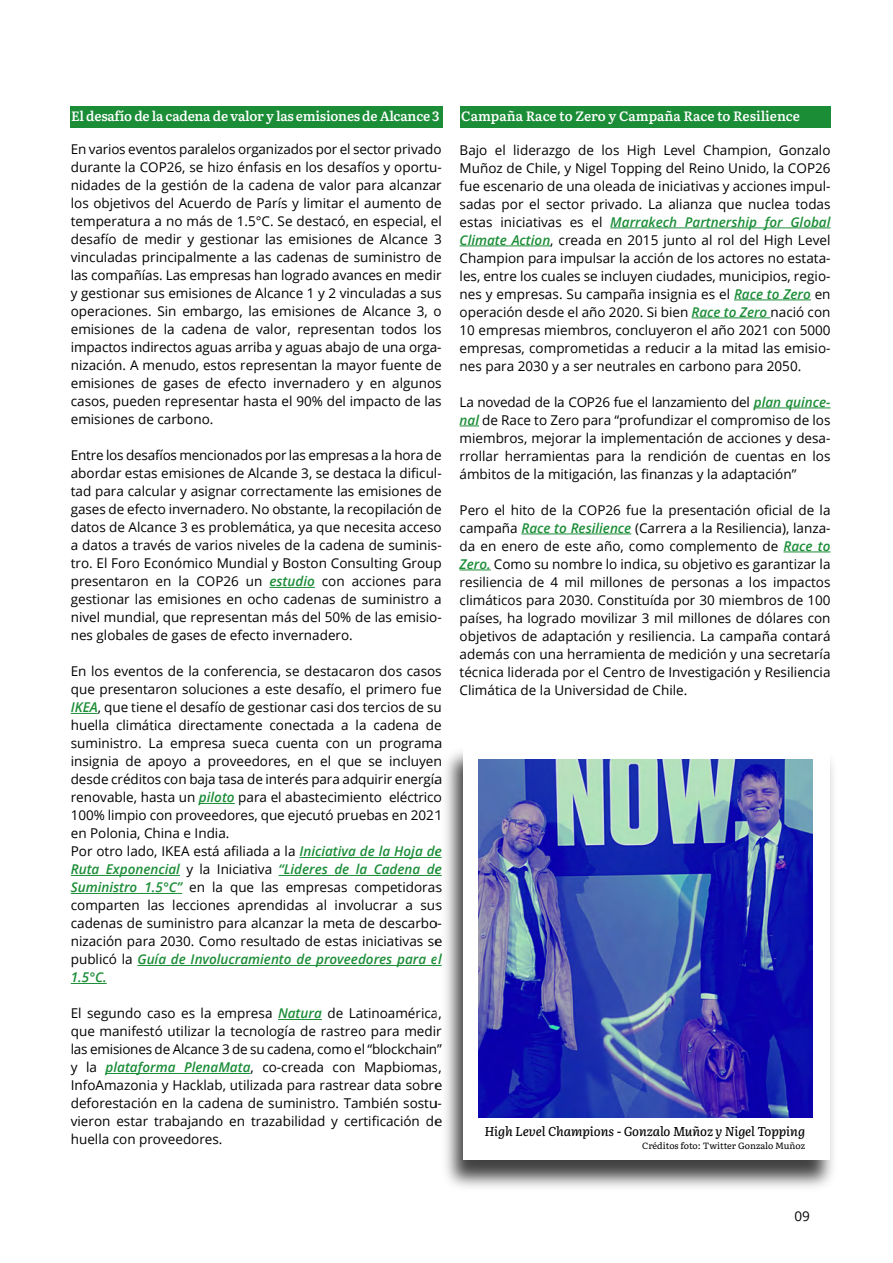
<style>
.page{position:relative;width:893px;height:1263px;background:#fff}
.page>*{position:absolute;margin:0;border:0;box-sizing:border-box;transform-origin:0 0}
.t1{font:13.5px/18px "Open Sans";color:#000;text-align:justify}
.t2{font:600 13.5px "Literata";letter-spacing:-.015em;color:#fff}
.t3{font:italic 500 12.9px "Literata";color:#000}
.t4{font:9px "Literata";color:#000}
.s1{font-weight:600;font-style:italic;color:#1b8d37}
</style>
<div class="page">
<hr style="left:269px;top:587px;width:46px;height:1px;background:#1b8d37">
<svg style="left:71px;top:713px;width:27px;height:1px"></svg>
<hr style="left:199px;top:803px;width:36px;height:1px;background:#1b8d37">
<hr style="left:299px;top:857px;width:143px;height:1px;background:#1b8d37">
<hr style="left:71px;top:875px;width:109px;height:1px;background:#1b8d37">
<hr style="left:279px;top:875px;width:55px;height:1px;background:#1b8d37">
<hr style="left:334px;top:875px;width:108px;height:1px;background:#1b8d37">
<hr style="left:71px;top:893px;width:111px;height:1px;background:#1b8d37">
<hr style="left:137px;top:965px;width:305px;height:1px;background:#1b8d37">
<hr style="left:71px;top:983px;width:36px;height:1px;background:#1b8d37">
<hr style="left:278px;top:1019px;width:44px;height:1px;background:#1b8d37">
<hr style="left:106px;top:1073px;width:145px;height:1px;background:#1b8d37">
<div style="left:70px;top:106px;width:372px;height:22px;background:#1b8d37"></div>
<img style="left:437px;top:751px;width:396px;height:437px">
<div style="left:463px;top:746px;width:366px;height:414px;background:#fff"></div>
<div style="left:460px;top:106px;width:371px;height:22px;background:#1b8d37"></div>
<hr style="left:610px;top:228px;width:220px;height:1px;background:#1b8d37">
<hr style="left:460px;top:246px;width:90px;height:1px;background:#1b8d37">
<hr style="left:734px;top:300px;width:77px;height:1px;background:#1b8d37">
<hr style="left:691px;top:318px;width:80px;height:1px;background:#1b8d37">
<hr style="left:754px;top:408px;width:72px;height:1px;background:#1b8d37">
<svg style="left:460px;top:426px;width:19px;height:1px"></svg>
<hr style="left:521px;top:534px;width:110px;height:1px;background:#1b8d37">
<hr style="left:783px;top:552px;width:47px;height:1px;background:#1b8d37">
<hr style="left:460px;top:570px;width:31px;height:1px;background:#1b8d37">
<img style="left:478px;top:759px;width:335px;height:359px">
<p class="t2" style="left:71px;top:106px;width:370px">El desafío de la cadena de valor y las emisiones de Alcance 3</p>
<p class="t2" style="left:461px;top:106px;width:340px">Campaña Race to Zero y Campaña Race to Resilience</p>
<p class="t1" style="left:460px;top:141px;width:372px">Bajo el liderazgo de los High Level Champion, Gonzalo Muñoz de Chile, y Nigel Topping del Reino Unido, la COP26 fue escenario de una oleada de iniciativas y acciones impul&shy;sadas por el sector privado. La alianza que nuclea todas estas iniciativas es el <span class="s1">Marrakech Partnership for Global Climate Action</span>, creada en 2015 junto al rol del High Level Champion para impulsar la acción de los actores no estata&shy;les, entre los cuales se incluyen ciudades, municipios, regio&shy;nes y empresas. Su campaña insignia es el <span class="s1">Race to Zero</span> en operación desde el año 2020. Si bien <span class="s1">Race to Zero</span> nació con 10 empresas miembros, concluyeron el año 2021 con 5000 empresas, comprometidas a reducir a la mitad las emisio&shy;nes para 2030 y a ser neutrales en carbono para 2050.</p>
<p class="t1" style="left:460px;top:393px;width:372px">La novedad de la COP26 fue el lanzamiento del <span class="s1">plan quince&shy;nal</span> de Race to Zero para “profundizar el compromiso de los miembros, mejorar la implementación de acciones y desa&shy;rrollar herramientas para la rendición de cuentas en los ámbitos de la mitigación, las finanzas y la adaptación”</p>
<p class="t1" style="left:460px;top:501px;width:372px">Pero el hito de la COP26 fue la presentación oficial de la campaña <span class="s1">Race to Resilience</span> (Carrera a la Resiliencia), lanza&shy;da en enero de este año, como complemento de <span class="s1">Race to Zero.</span> Como su nombre lo indica, su objetivo es garantizar la resiliencia de 4 mil millones de personas a los impactos climáticos para 2030. Constituída por 30 miembros de 100 países, ha logrado movilizar 3 mil millones de dólares con objetivos de adaptación y resiliencia. La campaña contará además con una herramienta de medición y una secretaría técnica liderada por el Centro de Investigación y Resiliencia Climática de la Universidad de Chile.</p>
<p class="t1" style="left:71px;top:140px;width:372px">En varios eventos paralelos organizados por el sector privado durante la COP26, se hizo énfasis en los desafíos y oportu&shy;nidades de la gestión de la cadena de valor para alcanzar los objetivos del Acuerdo de París y limitar el aumento de temperatura a no más de 1.5°C. Se destacó, en especial, el desafío de medir y gestionar las emisiones de Alcance 3 vinculadas principalmente a las cadenas de suministro de las compañías. Las empresas han logrado avances en medir y gestionar sus emisiones de Alcance 1 y 2 vinculadas a sus operaciones. Sin embargo, las emisiones de Alcance 3, o emisiones de la cadena de valor, representan todos los impactos indirectos aguas arriba y aguas abajo de una orga&shy;nización. A menudo, estos representan la mayor fuente de emisiones de gases de efecto invernadero y en algunos casos, pueden representar hasta el 90% del impacto de las emisiones de carbono.</p>
<p class="t1" style="left:71px;top:446px;width:372px">Entre los desafíos mencionados por las empresas a la hora de abordar estas emisiones de Alcande 3, se destaca la dificul&shy;tad para calcular y asignar correctamente las emisiones de gases de efecto invernadero. No obstante, la recopilación de datos de Alcance 3 es problemática, ya que necesita acceso a datos a través de varios niveles de la cadena de suminis&shy;tro. El Foro Económico Mundial y Boston Consulting Group presentaron en la COP26 un <span class="s1">estudio</span> con acciones para gestionar las emisiones en ocho cadenas de suministro a nivel mundial, que representan más del 50% de las emisio&shy;nes globales de gases de efecto invernadero.</p>
<p class="t1" style="left:71px;top:662px;width:372px;text-align:left">En los eventos de la conferencia, se destacaron dos casos que presentaron soluciones a este desafío, el primero fue <span class="s1">IKEA</span>, que tiene el desafío de gestionar casi dos tercios de su huella climática directamente conectada a la cadena de suministro. La empresa sueca cuenta con un programa insignia de apoyo a proveedores, en el que se incluyen desde créditos con baja tasa de interés para adquirir energía renovable, hasta un <span class="s1">piloto</span> para el abastecimiento eléctrico 100% limpio con proveedores, que ejecutó pruebas en 2021 en Polonia, China e India.<br>Por otro lado, IKEA está afiliada a la <span class="s1">Iniciativa de la Hoja de Ruta Exponencial</span> y la Iniciativa <span class="s1">“Lideres de la Cadena de Suministro 1.5°C”</span> en la que las empresas competidoras comparten las lecciones aprendidas al involucrar a sus cadenas de suministro para alcanzar la meta de descarbo&shy;nización para 2030. Como resultado de estas iniciativas se publicó la <span class="s1">Guía de Involucramiento de proveedores para el 1.5°C.</span></p>
<p class="t1" style="left:71px;top:1004px;width:372px">El segundo caso es la empresa <span class="s1">Natura</span> de Latinoamérica, que manifestó utilizar la tecnología de rastreo para medir las emisiones de Alcance 3 de su cadena, como el “blockchain” y la <span class="s1">plataforma PlenaMata</span>, co-creada con Mapbiomas, InfoAmazonia y Hacklab, utilizada para rastrear data sobre deforestación en la cadena de suministro. También sostu&shy;vieron estar trabajando en trazabilidad y certificación de huella con proveedores.</p>
<p class="t3" style="left:484px;top:1121px;width:322px">High Level Champions - Gonzalo Muñoz y Nigel Topping</p>
<p class="t4" style="left:642px;top:1139px;width:165px">Créditos foto: Twitter Gonzalo Muñoz</p>
<p class="t1" style="left:794px;top:1207px;width:17px">09</p>
</div>
